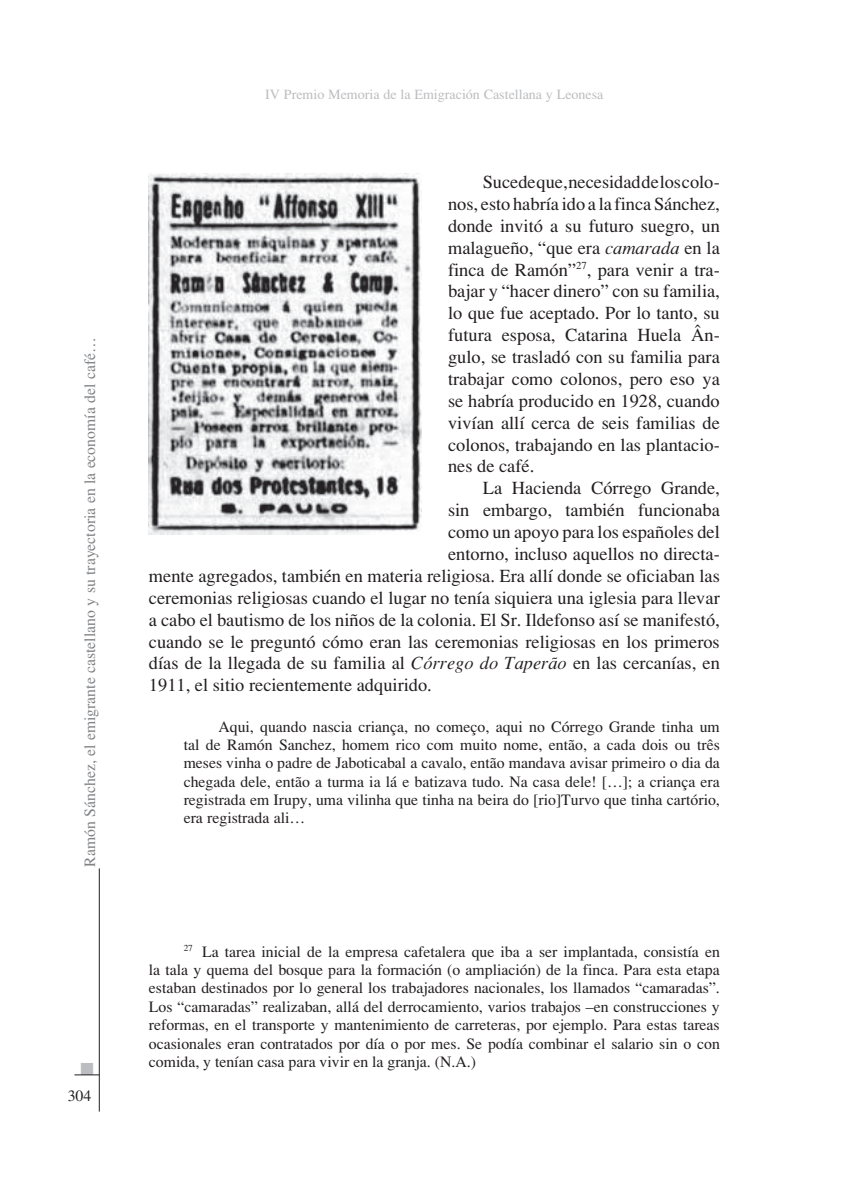
<style>
.page{position:relative;width:844px;height:1191px;background:#fff}
.page>*{position:absolute;margin:0;border:0;box-sizing:border-box;transform-origin:0 0}
.Nota{font:18.38px/21.9px "Times Roma 1";color:#231f20;text-align:justify}
.t1{font:17.5px "Zapf Dingbats ITC";color:#bcbdc0}
.Nota-2{font:15.75px/18.4px "Times Roma 1";color:#231f20;text-align:justify}
.Metido{font:15.75px/18.4px "Times Roma 1";color:#231f20;text-align:justify}
.t2{font:15.75px "Times Roma 1";color:#808285}
.t3{font:14px "Times Roma 1";color:#bcbdc0}
.s1{font-family:"Times";font-style:italic}
</style>
<div class="page">
<svg style="left:74px;top:1074px;width:25px;height:1px"></svg>
<hr style="left:99px;top:868px;width:1px;height:243px;background:#231f20">
<img style="left:149px;top:174px;width:273px;height:360px">
<p class="t2" style="left:81px;top:866px;width:531px;rotate:-90deg">Ramón Sánchez, el emigrante castellano y su trayectoria en la economía del café…</p>
<p class="t1" style="left:80px;top:1060px;width:15px">■</p>
<p class="Nota-2" style="left:68px;top:1086px;width:25px">304</p>
<p class="t3" style="left:265px;top:86px;width:339px">IV Premio Memoria de la Emigración Castellana y Leonesa</p>
<p class="Nota" style="left:448px;top:171px;width:273px;text-indent:35px">Sucede que, necesidad de los colo&shy;nos, esto habría ido a la finca Sánchez, donde invitó a su futuro suegro, un malagueño, “que era <span class="s1">camarada</span> en la finca de Ramón”<sup>27</sup>, para venir a tra&shy;bajar y “hacer dinero” con su familia, lo que fue aceptado. Por lo tanto, su futura esposa, Catarina Huela Ân&shy;gulo, se trasladó con su familia para trabajar como colonos, pero eso ya se habría producido en 1928, cuando vivían allí cerca de seis familias de colonos, trabajando en las plantacio&shy;nes de café.</p>
<p class="Nota" style="left:482px;top:477px;width:238px">La Hacienda Córrego Grande,</p>
<p class="Nota" style="left:448px;top:499px;width:273px">sin embargo, también funcionaba</p>
<p class="Nota" style="left:448px;top:521px;width:273px">como un apoyo para los españoles del</p>
<p class="Nota" style="left:448px;top:543px;width:273px">entorno, incluso aquellos no directa-</p>
<p class="Nota" style="left:149px;top:565px;width:572px">mente agregados, también en materia religiosa. Era allí donde se oficiaban las</p>
<p class="Nota" style="left:149px;top:586px;width:572px">ceremonias religiosas cuando el lugar no tenía siquiera una iglesia para llevar</p>
<p class="Nota" style="left:149px;top:608px;width:572px">a cabo el bautismo de los niños de la colonia. El Sr. Ildefonso así se manifestó,</p>
<p class="Nota" style="left:149px;top:630px;width:572px">cuando se le preguntó cómo eran las ceremonias religiosas en los primeros</p>
<p class="Nota" style="left:149px;top:652px;width:572px">días de la llegada de su familia al <span class="s1">Córrego do Taperão</span> en las cercanías, en</p>
<p class="Nota" style="left:149px;top:674px;width:284px">1911, el sitio recientemente adquirido.</p>
<p class="Metido" style="left:184px;top:717px;width:537px;text-indent:35px">Aqui, quando nascia criança, no começo, aqui no Córrego Grande tinha um tal de Ramón Sanchez, homem rico com muito nome, então, a cada dois ou três meses vinha o padre de Jaboticabal a cavalo, então mandava avisar primeiro o dia da chegada dele, então a turma ia lá e batizava tudo. Na casa dele! […]; a criança era registrada em Irupy, uma vilinha que tinha na beira do [rio]Turvo que tinha cartório, era registrada ali…</p>
<p class="Nota-2" style="left:149px;top:942px;width:572px;text-indent:35px"><sup>27</sup> La tarea inicial de la empresa cafetalera que iba a ser implantada, consistía en la tala y quema del bosque para la formación (o ampliación) de la finca. Para esta etapa estaban destinados por lo general los trabajadores nacionales, los llamados “camaradas”.<br>Los “camaradas” realizaban, allá del derrocamiento, varios trabajos –en construcciones y reformas, en el transporte y mantenimiento de carreteras, por ejemplo. Para estas tareas ocasionales eran contratados por día o por mes. Se podía combinar el salario sin o con comida, y tenían casa para vivir en la granja. (N.A.)</p>
</div>
